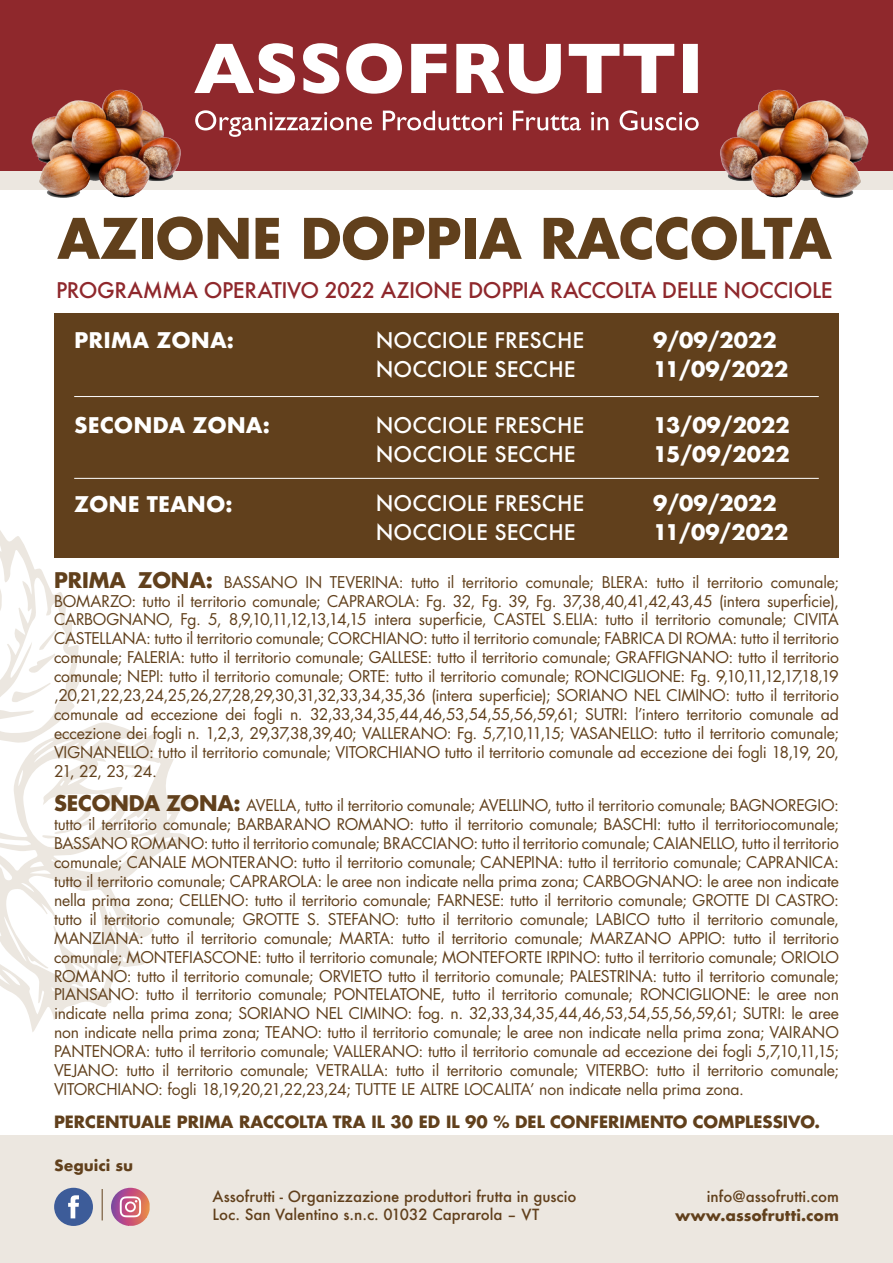
<style>
.page{position:relative;width:893px;height:1263px;background:#fff}
.page>*{position:absolute;margin:0;border:0;box-sizing:border-box;transform-origin:0 0}
.t1{font:700 54.3px "Futura LT Pro";color:#61401c}
.t2{font:700 21px "Futura";color:#fff}
.t3{font:500 21px "Futura";color:#fff}
.t4{font:500 21px "Futura";letter-spacing:-.02em;color:#8f282c}
.t5{font:700 16.5px "Futura LT Pro";color:#61401c}
.t6{font:15.75px/18.9px "Futura LT Pro";letter-spacing:-.01em;color:#61401c;text-align:justify}
.t7{font:500 15px "Futura";color:#61401c}
.t8{font:700 15px "Futura";color:#61401c}
.s1{font-weight:700;font-size:21px}
</style>
<div class="page">
<div style="left:0;top:1135px;width:893px;height:128px;background:#ece7e0"></div>
<div style="left:0;top:170px;width:893px;height:20px;background:#ece7e0"></div>
<div style="left:0;top:0;width:893px;height:170px;background:#8f282c"></div>
<svg style="left:194px;top:43px;width:504px;height:51px"></svg>
<svg style="left:195px;top:110px;width:307px;height:27px"></svg>
<svg style="left:513px;top:110px;width:186px;height:20px"></svg>
<hr style="left:102px;top:1189px;width:1px;height:31px;background:#61401c">
<div style="left:54px;top:1188px;width:39px;height:38px;background:#3d5c99;border-radius:50%"></div>
<svg style="left:68px;top:1195px;width:11px;height:23px"></svg>
<svg style="left:111px;top:1188px;width:39px;height:38px"></svg>
<svg style="left:0;top:530px;width:192px;height:502px"></svg>
<div style="left:54px;top:313px;width:785px;height:244px;background:#61401c"></div>
<hr style="left:74px;top:396px;width:745px;height:1px;background:#fff">
<hr style="left:74px;top:478px;width:745px;height:1px;background:#fff">
<img style="left:712px;top:89px;width:165px;height:109px">
<img style="left:24px;top:89px;width:164px;height:109px">
<p class="t1" style="left:57px;top:197px;width:776px">AZIONE DOPPIA RACCOLTA</p>
<p class="t4" style="left:56px;top:275px;width:778px">PROGRAMMA OPERATIVO 2022 AZIONE DOPPIA RACCOLTA DELLE NOCCIOLE</p>
<p class="t2" style="left:74px;top:325px;width:161px">PRIMA ZONA:</p>
<p class="t3" style="left:376px;top:326px;width:210px">NOCCIOLE FRESCHE</p>
<p class="t2" style="left:653px;top:325px;width:125px">9/09/2022</p>
<p class="t3" style="left:376px;top:355px;width:201px">NOCCIOLE SECCHE</p>
<p class="t2" style="left:653px;top:354px;width:137px">11/09/2022</p>
<p class="t2" style="left:74px;top:410px;width:197px">SECONDA ZONA:</p>
<p class="t3" style="left:376px;top:411px;width:210px">NOCCIOLE FRESCHE</p>
<p class="t2" style="left:653px;top:410px;width:138px">13/09/2022</p>
<p class="t3" style="left:376px;top:439px;width:201px">NOCCIOLE SECCHE</p>
<p class="t2" style="left:653px;top:439px;width:138px">15/09/2022</p>
<p class="t3" style="left:376px;top:489px;width:210px">NOCCIOLE FRESCHE</p>
<p class="t2" style="left:653px;top:488px;width:125px">9/09/2022</p>
<p class="t3" style="left:376px;top:518px;width:201px">NOCCIOLE SECCHE</p>
<p class="t2" style="left:653px;top:517px;width:137px">11/09/2022</p>
<p class="t2" style="left:74px;top:489px;width:160px">ZONE TEANO:</p>
<p class="t6" style="left:54px;top:572px;width:786px"><span class="s1">PRIMA ZONA:</span> BASSANO IN TEVERINA: tutto il territorio comunale; BLERA: tutto il territorio comunale; BOMARZO: tutto il territorio comunale; CAPRAROLA: Fg. 32, Fg. 39, Fg. 37,38,40,41,42,43,45 (intera superficie), CARBOGNANO, Fg. 5, 8,9,10,11,12,13,14,15 intera superficie, CASTEL S.ELIA: tutto il territorio comunale; CIVITA CASTELLANA: tutto il territorio comunale; CORCHIANO: tutto il territorio comunale; FABRICA DI ROMA: tutto il territorio comunale; FALERIA: tutto il territorio comunale; GALLESE: tutto il territorio comunale; GRAFFIGNANO: tutto il territorio comunale; NEPI: tutto il territorio comunale; ORTE: tutto il territorio comunale; RONCIGLIONE: Fg. 9,10,11,12,17,18,19 ,20,21,22,23,24,25,26,27,28,29,30,31,32,33,34,35,36 (intera superficie); SORIANO NEL CIMINO: tutto il territorio comunale ad eccezione dei fogli n. 32,33,34,35,44,46,53,54,55,56,59,61; SUTRI: l’intero territorio comunale ad eccezione dei fogli n. 1,2,3, 29,37,38,39,40; VALLERANO: Fg. 5,7,10,11,15; VASANELLO: tutto il territorio comunale; VIGNANELLO: tutto il territorio comunale; VITORCHIANO tutto il territorio comunale ad eccezione dei fogli 18,19, 20, 21, 22, 23, 24.</p>
<p class="t6" style="left:54px;top:796px;width:786px"><span class="s1">SECONDA ZONA:</span> AVELLA, tutto il territorio comunale; AVELLINO, tutto il territorio comunale; BAGNOREGIO: tutto il territorio comunale; BARBARANO ROMANO: tutto il territorio comunale; BASCHI: tutto il territoriocomunale; BASSANO ROMANO: tutto il territorio comunale; BRACCIANO: tutto il territorio comunale; CAIANELLO, tutto il territorio comunale; CANALE MONTERANO: tutto il territorio comunale; CANEPINA: tutto il territorio comunale; CAPRANICA: tutto il territorio comunale; CAPRAROLA: le aree non indicate nella prima zona; CARBOGNANO: le aree non indicate nella prima zona; CELLENO: tutto il territorio comunale; FARNESE: tutto il territorio comunale; GROTTE DI CASTRO: tutto il territorio comunale; GROTTE S. STEFANO: tutto il territorio comunale; LABICO tutto il territorio comunale, MANZIANA: tutto il territorio comunale; MARTA: tutto il territorio comunale; MARZANO APPIO: tutto il territorio comunale; MONTEFIASCONE: tutto il territorio comunale; MONTEFORTE IRPINO: tutto il territorio comunale; ORIOLO ROMANO: tutto il territorio comunale; ORVIETO tutto il territorio comunale; PALESTRINA: tutto il territorio comunale; PIANSANO: tutto il territorio comunale; PONTELATONE, tutto il territorio comunale; RONCIGLIONE: le aree non indicate nella prima zona; SORIANO NEL CIMINO: fog. n. 32,33,34,35,44,46,53,54,55,56,59,61; SUTRI: le aree non indicate nella prima zona; TEANO: tutto il territorio comunale; le aree non indicate nella prima zona; VAIRANO PANTENORA: tutto il territorio comunale; VALLERANO: tutto il territorio comunale ad eccezione dei fogli 5,7,10,11,15; VEJANO: tutto il territorio comunale; VETRALLA: tutto il territorio comunale; VITERBO: tutto il territorio comunale; VITORCHIANO: fogli 18,19,20,21,22,23,24; TUTTE LE ALTRE LOCALITA’ non indicate nella prima zona.</p>
<p class="t5" style="left:54px;top:1109px;width:768px">PERCENTUALE PRIMA RACCOLTA TRA IL 30 ED IL 90 % DEL CONFERIMENTO COMPLESSIVO.</p>
<p class="t8" style="left:54px;top:1155px;width:81px">Seguici su</p>
<p class="t7" style="left:213px;top:1186px;width:365px">Assofrutti - Organizzazione produttori frutta in guscio</p>
<p class="t7" style="left:213px;top:1204px;width:328px">Loc. San Valentino s.n.c. 01032 Caprarola – VT</p>
<p class="t7" style="left:707px;top:1186px;width:134px">info@assofrutti.com</p>
<p class="t8" style="left:675px;top:1204px;width:165px">www.assofrutti.com</p>
</div>
